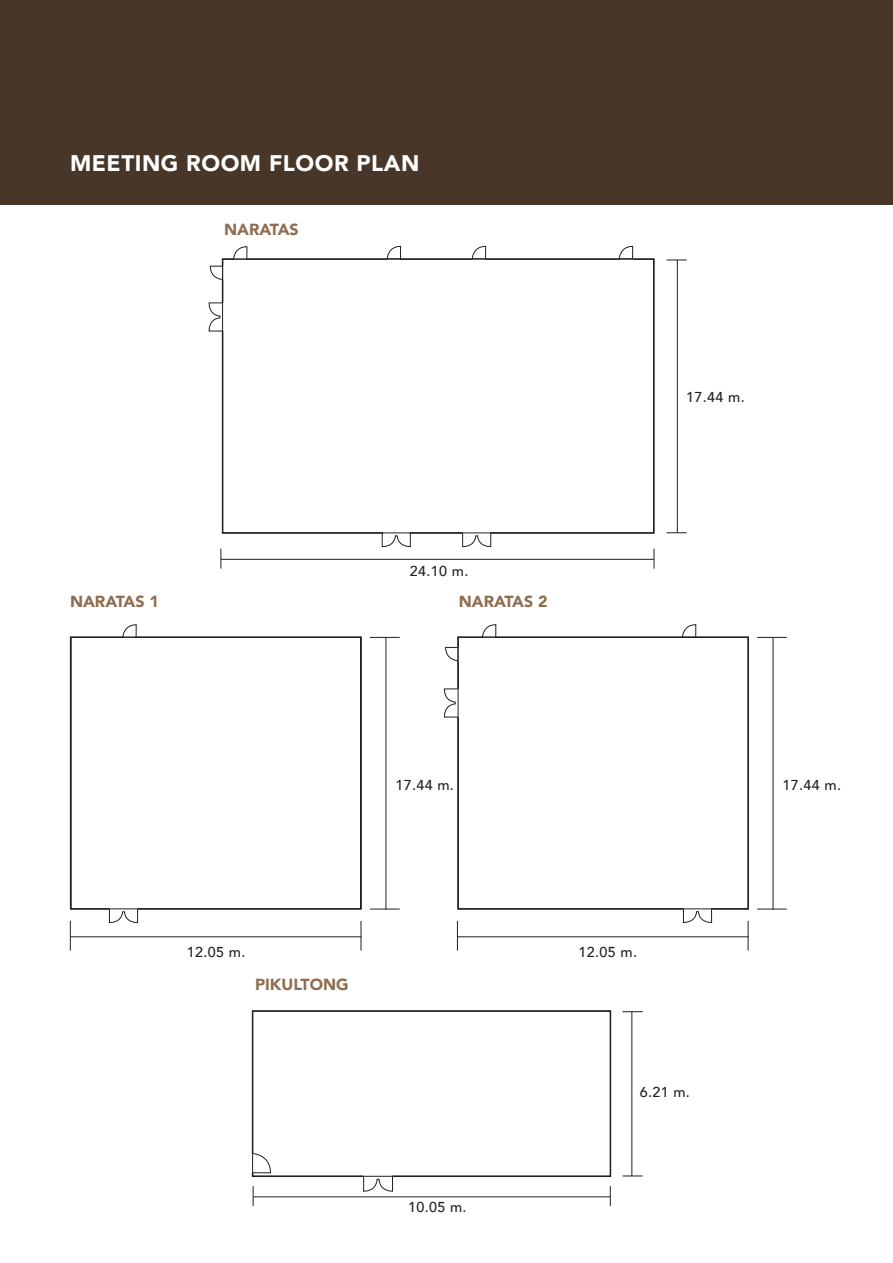
<style>
.page{position:relative;width:893px;height:1263px;background:#fff}
.page>*{position:absolute;margin:0;border:0;box-sizing:border-box;transform-origin:0 0}
.t1{font:900 22.5px "Avenir";letter-spacing:.025em;color:#fff}
.t2{font:900 16.05px "Avenir";color:#8f6d50}
.t3{font:500 14.25px "Avenir";letter-spacing:.025em;color:#231f20}
</style>
<div class="page">
<div style="left:0;top:0;width:893px;height:204px;background:#483729"></div>
<svg style="left:462px;top:533px;width:29px;height:14px"></svg>
<svg style="left:472px;top:246px;width:14px;height:13px"></svg>
<svg style="left:619px;top:246px;width:14px;height:12px"></svg>
<svg style="left:667px;top:260px;width:20px;height:1px"></svg>
<svg style="left:667px;top:532px;width:20px;height:1px"></svg>
<hr style="left:677px;top:260px;width:1px;height:273px;background:#231f20">
<svg style="left:654px;top:548px;width:1px;height:21px"></svg>
<hr style="left:221px;top:559px;width:433px;height:1px;background:#231f20">
<svg style="left:208px;top:246px;width:203px;height:323px"></svg>
<hr style="left:410px;top:532px;width:53px;height:2px;background:#231f20">
<svg style="left:489px;top:258px;width:166px;height:276px"></svg>
<hr style="left:486px;top:258px;width:134px;height:2px;background:#231f20">
<hr style="left:400px;top:258px;width:73px;height:2px;background:#231f20">
<hr style="left:247px;top:258px;width:140px;height:2px;background:#231f20">
<div style="left:222px;top:259px;width:432px;height:274px;border:1px solid #231f20"></div>
<svg style="left:361px;top:921px;width:1px;height:29px"></svg>
<hr style="left:70px;top:936px;width:291px;height:1px;background:#231f20">
<hr style="left:370px;top:909px;width:30px;height:1px;background:#231f20">
<hr style="left:370px;top:637px;width:30px;height:1px;background:#231f20">
<hr style="left:386px;top:637px;width:1px;height:272px;background:#231f20">
<svg style="left:69px;top:624px;width:69px;height:326px"></svg>
<svg style="left:135px;top:636px;width:227px;height:274px"></svg>
<div style="left:70px;top:637px;width:291px;height:272px;border:1px solid #231f20"></div>
<svg style="left:748px;top:921px;width:1px;height:29px"></svg>
<hr style="left:457px;top:936px;width:291px;height:1px;background:#231f20">
<hr style="left:757px;top:909px;width:30px;height:1px;background:#231f20">
<hr style="left:757px;top:637px;width:30px;height:1px;background:#231f20">
<hr style="left:773px;top:637px;width:1px;height:272px;background:#231f20">
<hr style="left:457px;top:661px;width:2px;height:28px;background:#231f20">
<svg style="left:444px;top:688px;width:268px;height:262px"></svg>
<svg style="left:494px;top:636px;width:255px;height:274px"></svg>
<svg style="left:445px;top:624px;width:51px;height:37px"></svg>
<svg style="left:682px;top:624px;width:14px;height:13px"></svg>
<div style="left:458px;top:637px;width:290px;height:272px;border:1px solid #231f20"></div>
<svg style="left:610px;top:1186px;width:1px;height:20px"></svg>
<hr style="left:253px;top:1196px;width:357px;height:1px;background:#231f20">
<svg style="left:623px;top:1011px;width:20px;height:1px"></svg>
<svg style="left:623px;top:1176px;width:20px;height:1px"></svg>
<hr style="left:632px;top:1012px;width:1px;height:164px;background:#231f20">
<svg style="left:251px;top:1010px;width:361px;height:167px"></svg>
<svg style="left:251px;top:1153px;width:142px;height:53px"></svg>
<div style="left:252px;top:1011px;width:359px;height:165px;border:1px solid #231f20"></div>
<h1 class="t1" style="left:70px;top:143px;width:351px">MEETING ROOM FLOOR PLAN</h1>
<p class="t2" style="left:224px;top:216px;width:76px">NARATAS</p>
<p class="t3" style="left:410px;top:559px;width:60px">24.10 m.</p>
<p class="t2" style="left:70px;top:587px;width:90px">NARATAS 1</p>
<p class="t2" style="left:459px;top:587px;width:90px">NARATAS 2</p>
<p class="t3" style="left:686px;top:385px;width:60px">17.44 m.</p>
<p class="t3" style="left:395px;top:773px;width:60px">17.44 m.</p>
<p class="t3" style="left:187px;top:940px;width:60px">12.05 m.</p>
<p class="t2" style="left:255px;top:970px;width:95px">PIKULTONG</p>
<p class="t3" style="left:408px;top:1195px;width:60px">10.05 m.</p>
<p class="t3" style="left:579px;top:940px;width:60px">12.05 m.</p>
<p class="t3" style="left:640px;top:1080px;width:52px">6.21 m.</p>
<p class="t3" style="left:782px;top:773px;width:60px">17.44 m.</p>
</div>
